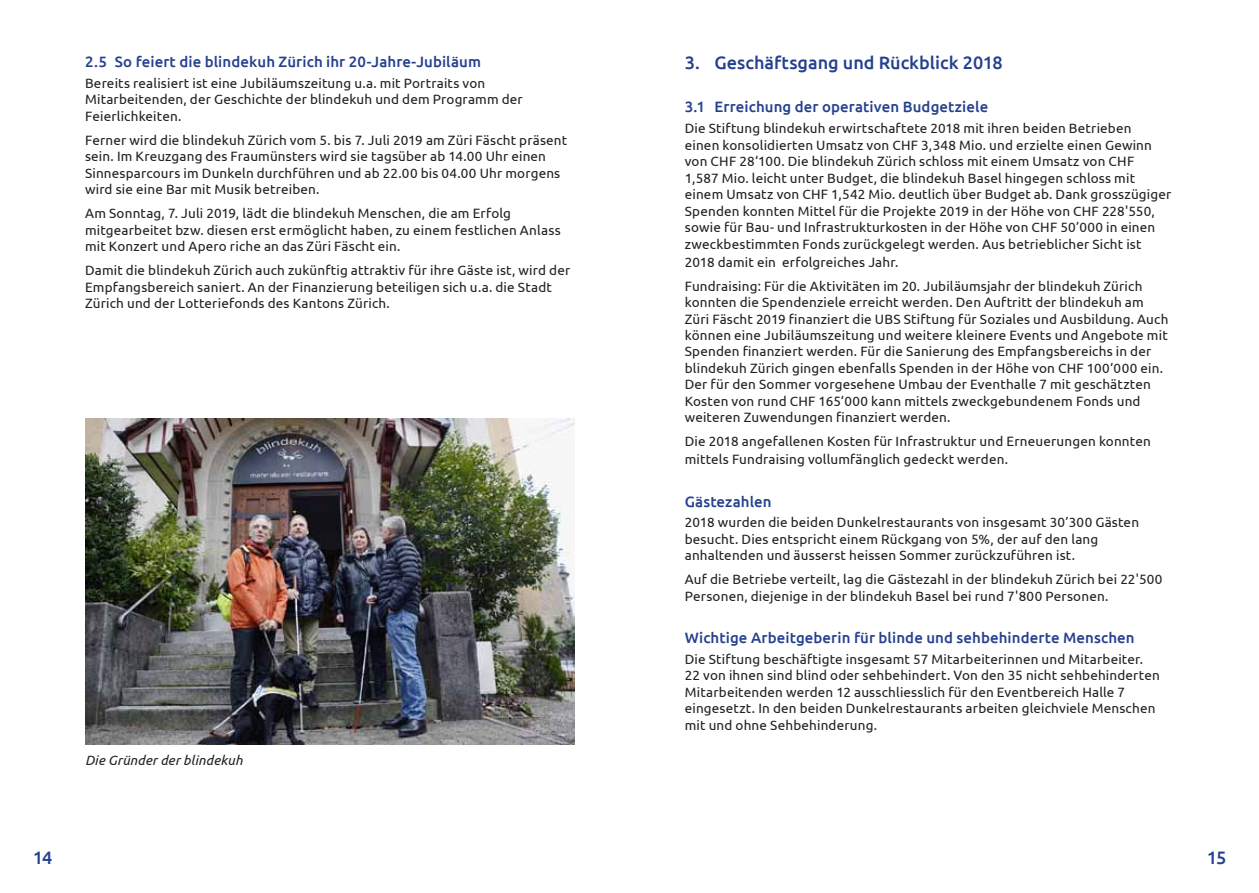
<style>
.page{position:relative;width:1259px;height:893px;background:#fff}
.page>*{position:absolute;margin:0;border:0;box-sizing:border-box;transform-origin:0 0}
.t1{font:500 18px "Ubuntu";color:#25408f}
.t2{font:500 15px "Ubuntu";letter-spacing:.005em;color:#25408f}
.t3{font:13.5px/16.5px "Ubuntu";letter-spacing:.01em;color:#231f20}
.t4{font:italic 13.5px "Ubuntu";letter-spacing:.01em;color:#231f20}
</style>
<div class="page">
<img style="left:85px;top:418px;width:489px;height:326px">
<p class="t2" style="left:85px;top:52px;width:397px">2.5 So feiert die blindekuh Zürich ihr 20-Jahre-Jubiläum</p>
<p class="t3" style="left:85px;top:74px;width:439px">Bereits realisiert ist eine Jubiläumszeitung u.a. mit Portraits von<br>Mitarbeitenden, der Geschichte der blindekuh und dem Programm der<br>Feierlichkeiten.</p>
<p class="t3" style="left:85px;top:131px;width:484px">Ferner wird die blindekuh Zürich vom 5. bis 7. Juli 2019 am Züri Fäscht präsent sein. Im Kreuzgang des Fraumünsters wird sie tagsüber ab 14.00 Uhr einen Sinnesparcours im Dunkeln durchführen und ab 22.00 bis 04.00 Uhr morgens wird sie eine Bar mit Musik betreiben.</p>
<p class="t3" style="left:85px;top:205px;width:477px">Am Sonntag, 7. Juli 2019, lädt die blindekuh Menschen, die am Erfolg mitgearbeitet bzw. diesen erst ermöglicht haben, zu einem festlichen Anlass mit Konzert und Apero riche an das Züri Fäscht ein.</p>
<p class="t3" style="left:85px;top:262px;width:487px">Damit die blindekuh Zürich auch zukünftig attraktiv für ihre Gäste ist, wird der<br>Empfangsbereich saniert. An der Finanzierung beteiligen sich u.a. die Stadt<br>Zürich und der Lotteriefonds des Kantons Zürich.</p>
<p class="t4" style="left:85px;top:752px;width:159px">Die Gründer der blindekuh</p>
<h1 class="t1" style="left:685px;top:51px;width:319px">3. Geschäftsgang und Rückblick 2018</h1>
<p class="t2" style="left:685px;top:97px;width:305px">3.1 Erreichung der operativen Budgetziele</p>
<p class="t3" style="left:685px;top:120px;width:488px">Die Stiftung blindekuh erwirtschaftete 2018 mit ihren beiden Betrieben<br>einen konsolidierten Umsatz von CHF 3,348 Mio. und erzielte einen Gewinn von CHF 28‘100. Die blindekuh Zürich schloss mit einem Umsatz von CHF 1,587 Mio. leicht unter Budget, die blindekuh Basel hingegen schloss mit einem Umsatz von CHF 1,542 Mio. deutlich über Budget ab. Dank grosszügiger Spenden konnten Mittel für die Projekte 2019 in der Höhe von CHF 228'550, sowie für Bau- und Infrastrukturkosten in der Höhe von CHF 50’000 in einen zweckbestimmten Fonds zurückgelegt werden. Aus betrieblicher Sicht ist</p>
<p class="t3" style="left:685px;top:249px;width:459px;line-height:24px">2018 damit ein erfolgreiches Jahr.<br>Fundraising: Für die Aktivitäten im 20. Jubiläumsjahr der blindekuh Zürich</p>
<p class="t3" style="left:685px;top:294px;width:485px">konnten die Spendenziele erreicht werden. Den Auftritt der blindekuh am Züri Fäscht 2019 finanziert die UBS Stiftung für Soziales und Ausbildung. Auch können eine Jubiläumszeitung und weitere kleinere Events und Angebote mit Spenden finanziert werden. Für die Sanierung des Empfangsbereichs in der blindekuh Zürich gingen ebenfalls Spenden in der Höhe von CHF 100‘000 ein.<br>Der für den Sommer vorgesehene Umbau der Eventhalle 7 mit geschätzten Kosten von rund CHF 165‘000 kann mittels zweckgebundenem Fonds und weiteren Zuwendungen finanziert werden.</p>
<p class="t3" style="left:685px;top:432px;width:467px;line-height:18px">Die 2018 angefallenen Kosten für Infrastruktur und Erneuerungen konnten mittels Fundraising vollumfänglich gedeckt werden.</p>
<p class="t2" style="left:685px;top:492px;width:88px">Gästezahlen</p>
<p class="t3" style="left:685px;top:514px;width:456px">2018 wurden die beiden Dunkelrestaurants von insgesamt 30’300 Gästen besucht. Dies entspricht einem Rückgang von 5%, der auf den lang anhaltenden und äusserst heissen Sommer zurückzuführen ist.</p>
<p class="t3" style="left:685px;top:571px;width:479px">Auf die Betriebe verteilt, lag die Gästezahl in der blindekuh Zürich bei 22'500<br>Personen, diejenige in der blindekuh Basel bei rund 7'800 Personen.</p>
<p class="t2" style="left:685px;top:628px;width:451px">Wichtige Arbeitgeberin für blinde und sehbehinderte Menschen</p>
<p class="t3" style="left:685px;top:650px;width:476px">Die Stiftung beschäftigte insgesamt 57 Mitarbeiterinnen und Mitarbeiter.<br>22 von ihnen sind blind oder sehbehindert. Von den 35 nicht sehbehinderten Mitarbeitenden werden 12 ausschliesslich für den Eventbereich Halle 7 eingesetzt. In den beiden Dunkelrestaurants arbeiten gleichviele Menschen mit und ohne Sehbehinderung.</p>
<h1 class="t1" style="left:33px;top:847px;width:21px">14</h1>
<h1 class="t1" style="left:1206px;top:847px;width:21px">15</h1>
</div>
